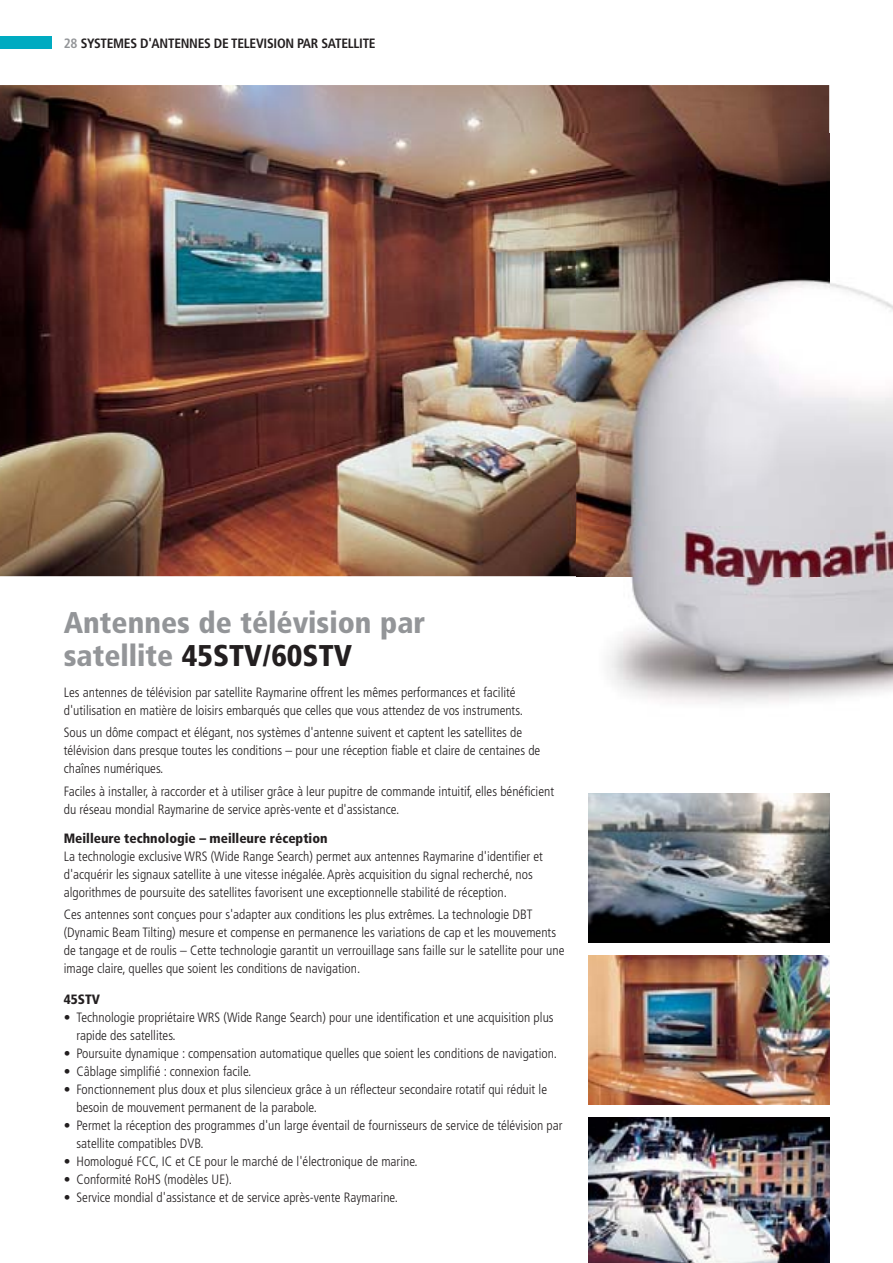
<style>
.page{position:relative;width:893px;height:1263px;background:#fff}
.page>*{position:absolute;margin:0;border:0;box-sizing:border-box;transform-origin:0 0}
.t1{font:900 condensed 30px/33px "Frutiger";color:#939598}
.t2{font:300 condensed 13.5px/18px "Frutiger";color:#231f20}
.t3{font:700 condensed 13.5px "Frutiger";letter-spacing:-.02em;color:#231f20}
.t4{font:900 condensed 13.5px "Frutiger";color:#231f20}
.s1{color:#939598}
.s2{color:#231f20}
</style>
<div class="page">
<div style="left:0;top:37px;width:51px;height:12px;background:#00abc1"></div>
<img style="left:0;top:85px;width:829px;height:491px">
<img style="left:829px;top:134px;width:64px;height:373px">
<img style="left:788px;top:507px;width:105px;height:195px">
<img style="left:576px;top:576px;width:212px;height:127px">
<img style="left:576px;top:134px;width:253px;height:442px">
<img style="left:588px;top:956px;width:241px;height:148px">
<img style="left:588px;top:1118px;width:241px;height:144px">
<img style="left:588px;top:794px;width:241px;height:149px">
<p class="t3" style="left:64px;top:37px;width:314px"><span class="s1">28</span> SYSTEMES D'ANTENNES DE TELEVISION PAR SATELLITE</p>
<h1 class="t1" style="left:64px;top:608px;width:363px">Antennes de télévision par satellite <span class="s2">45STV/60STV</span></h1>
<p class="t2" style="left:64px;top:684px;width:461px">Les antennes de télévision par satellite Raymarine offrent les mêmes performances et facilité d'utilisation en matière de loisirs embarqués que celles que vous attendez de vos instruments.</p>
<p class="t2" style="left:64px;top:725px;width:478px">Sous un dôme compact et élégant, nos systèmes d'antenne suivent et captent les satellites de télévision dans presque toutes les conditions – pour une réception fiable et claire de centaines de chaînes numériques.</p>
<p class="t2" style="left:64px;top:783px;width:492px">Faciles à installer, à raccorder et à utiliser grâce à leur pupitre de commande intuitif, elles bénéficient du réseau mondial Raymarine de service après-vente et d'assistance.</p>
<p class="t4" style="left:64px;top:832px;width:265px">Meilleure technologie – meilleure réception</p>
<p class="t2" style="left:64px;top:848px;width:481px">La technologie exclusive WRS (Wide Range Search) permet aux antennes Raymarine d'identifier et d'acquérir les signaux satellite à une vitesse inégalée. Après acquisition du signal recherché, nos algorithmes de poursuite des satellites favorisent une exceptionnelle stabilité de réception.</p>
<p class="t2" style="left:64px;top:906px;width:502px">Ces antennes sont conçues pour s'adapter aux conditions les plus extrêmes. La technologie DBT (Dynamic Beam Tilting) mesure et compense en permanence les variations de cap et les mouvements de tangage et de roulis – Cette technologie garantit un verrouillage sans faille sur le satellite pour une image claire, quelles que soient les conditions de navigation.</p>
<p class="t4" style="left:64px;top:993px;width:38px">45STV</p>
<p class="t2" style="left:77px;top:1009px;width:479px;text-indent:-13px">• Technologie propriétaire WRS (Wide Range Search) pour une identification et une acquisition plus rapide des satellites.</p>
<p class="t2" style="left:64px;top:1045px;width:495px">• Poursuite dynamique : compensation automatique quelles que soient les conditions de navigation.</p>
<p class="t2" style="left:64px;top:1063px;width:189px">• Câblage simplifié : connexion facile.</p>
<p class="t2" style="left:77px;top:1081px;width:472px;text-indent:-13px">• Fonctionnement plus doux et plus silencieux grâce à un réflecteur secondaire rotatif qui réduit le besoin de mouvement permanent de la parabole.</p>
<p class="t2" style="left:77px;top:1117px;width:488px;text-indent:-13px">• Permet la réception des programmes d'un large éventail de fournisseurs de service de télévision par satellite compatibles DVB.</p>
<p class="t2" style="left:64px;top:1153px;width:356px">• Homologué FCC, IC et CE pour le marché de l'électronique de marine.</p>
<p class="t2" style="left:64px;top:1171px;width:170px">• Conformité RoHS (modèles UE).</p>
<p class="t2" style="left:64px;top:1189px;width:336px">• Service mondial d'assistance et de service après-vente Raymarine.</p>
</div>
